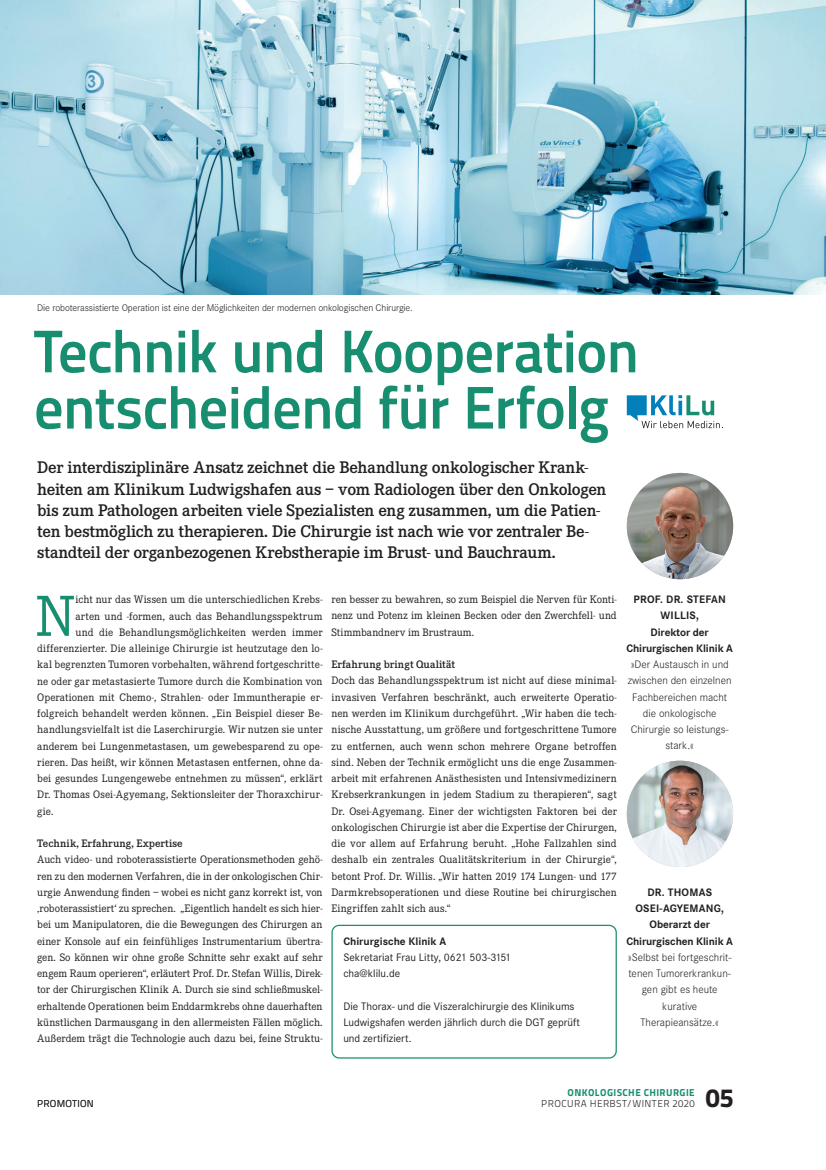
<style>
.page{position:relative;width:826px;height:1170px;background:#fff}
.page>*{position:absolute;margin:0;border:0;box-sizing:border-box;transform-origin:0 0}
.t1{font:60px/56.2px "Titillium Maps 26 L 750 wt";letter-spacing:-.03em;color:#178e70}
.t2{font:60px "Corporate E";color:#178e70}
.t3{font:26.25px "Titillium Maps 26 L 999 wt";color:#231f20}
.t4{font:600 17.5px/21.2px "Corporate E";letter-spacing:-.015em;color:#231f20}
.t5{font:11.25px/16.2px "Corporate E";letter-spacing:.01em;color:#231f20;text-align:justify}
.t6{font:300 11.25px/16.2px "Corporate S";color:#231f20;text-align:center}
.t7{font:11.25px/16.2px "Corporate S";color:#231f20}
.t8{font:700 11.25px/16.2px "Corporate S";letter-spacing:-.01em;color:#231f20;text-align:center}
.t9{font:600 11.25px "Corporate E";letter-spacing:.01em;color:#231f20}
.t10{font:300 10px "Corporate S";letter-spacing:-.01em;color:#231f20}
.t11{font:10px "Titillium Maps 26 L 250 wt";letter-spacing:.035em;color:#231f20}
.t12{font:10px "Titillium Maps 26 L 999 wt";letter-spacing:.04em;color:#178e70}
</style>
<div class="page">
<svg style="left:626px;top:395px;width:94px;height:33px"></svg>
<img style="left:0;top:0;width:826px;height:294px">
<img style="left:626px;top:473px;width:107px;height:106px;border-radius:53px">
<img style="left:626px;top:760px;width:107px;height:107px;border-radius:53px">
<div style="left:331px;top:924px;width:286px;height:134px;border:1px solid #178e70;border-radius:7px"></div>
<p class="t10" style="left:37px;top:302px;width:377px">Die roboterassistierte Operation ist eine der Möglichkeiten der modernen onkologischen Chirurgie.</p>
<h1 class="t1" style="left:34px;top:319px;width:607px">Technik und Kooperation entscheidend für Erfolg</h1>
<p class="t4" style="left:37px;top:457px;width:570px">Der interdisziplinäre Ansatz zeichnet die Behandlung onkologischer Krank&shy;heiten am Klinikum Ludwigshafen aus – vom Radiologen über den Onkologen bis zum Pathologen arbeiten viele Spezialisten eng zusammen, um die Patien&shy;ten bestmöglich zu therapieren. Die Chirurgie ist nach wie vor zentraler Be&shy;standteil der organbezogenen Krebstherapie im Brust- und Bauchraum.</p>
<h1 class="t2" style="left:35px;top:583px;width:41px">N</h1>
<p class="t5" style="left:75px;top:591px;width:249px">icht nur das Wissen um die unterschiedlichen Krebs-</p>
<p class="t5" style="left:331px;top:591px;width:287px">ren besser zu bewahren, so zum Beispiel die Nerven für Konti&shy;nenz und Potenz im kleinen Becken oder den Zwerchfell- und Stimmbandnerv im Brustraum.</p>
<p class="t9" style="left:331px;top:658px;width:125px">Erfahrung bringt Qualität</p>
<p class="t5" style="left:331px;top:672px;width:287px">Doch das Behandlungsspektrum ist nicht auf diese minimal&shy;invasiven Verfahren beschränkt, auch erweiterte Operatio&shy;nen werden im Klinikum durchgeführt. „Wir haben die tech&shy;nische Ausstattung, um größere und fortgeschrittene Tumore zu entfernen, auch wenn schon mehrere Organe betroffen sind. Neben der Technik ermöglicht uns die enge Zusammen&shy;arbeit mit erfahrenen Anästhesisten und Intensivmedizinern Krebserkrankungen in jedem Stadium zu therapieren“, sagt Dr. Osei-Agyemang. Einer der wichtigsten Faktoren bei der onkologischen Chirurgie ist aber die Expertise der Chirurgen, die vor allem auf Erfahrung beruht. „Hohe Fallzahlen sind deshalb ein zentrales Qualitätskriterium in der Chirurgie“, betont Prof. Dr. Willis. „Wir hatten 2019 174 Lungen- und 177<br>Darmkrebsoperationen und diese Routine bei chirurgischen Eingriffen zahlt sich aus.“</p>
<p class="t5" style="left:75px;top:608px;width:249px">arten und -formen, auch das Behandlungsspektrum</p>
<p class="t5" style="left:75px;top:624px;width:249px">und die Behandlungsmöglichkeiten werden immer</p>
<p class="t5" style="left:37px;top:640px;width:287px">differenzierter. Die alleinige Chirurgie ist heutzutage den lo-</p>
<p class="t5" style="left:37px;top:656px;width:287px">kal begrenzten Tumoren vorbehalten, während fortgeschritte-</p>
<p class="t5" style="left:37px;top:673px;width:287px">ne oder gar metastasierte Tumore durch die Kombination von</p>
<p class="t5" style="left:37px;top:689px;width:287px">Operationen mit Chemo-, Strahlen- oder Immuntherapie er-</p>
<p class="t5" style="left:37px;top:705px;width:287px">folgreich behandelt werden können. „Ein Beispiel dieser Be-</p>
<p class="t5" style="left:37px;top:721px;width:287px">handlungsvielfalt ist die Laserchirurgie. Wir nutzen sie unter</p>
<p class="t5" style="left:37px;top:738px;width:287px">anderem bei Lungenmetastasen, um gewebesparend zu ope-</p>
<p class="t5" style="left:37px;top:754px;width:287px">rieren. Das heißt, wir können Metastasen entfernen, ohne da-</p>
<p class="t5" style="left:37px;top:770px;width:287px">bei gesundes Lungengewebe entnehmen zu müssen“, erklärt</p>
<p class="t5" style="left:37px;top:786px;width:287px">Dr. Thomas Osei-Agyemang, Sektionsleiter der Thoraxchirur-</p>
<p class="t5" style="left:37px;top:803px;width:18px">gie.</p>
<p class="t9" style="left:37px;top:837px;width:147px">Technik, Erfahrung, Expertise</p>
<p class="t5" style="left:37px;top:851px;width:287px">Auch video- und roboterassistierte Operationsmethoden gehö&shy;ren zu den modernen Verfahren, die in der onkologischen Chir&shy;urgie Anwendung finden – wobei es nicht ganz korrekt ist, von ‚roboterassistiert‘ zu sprechen. „Eigentlich handelt es sich hier&shy;bei um Manipulatoren, die die Bewegungen des Chirurgen an einer Konsole auf ein feinfühliges Instrumentarium übertra&shy;gen. So können wir ohne große Schnitte sehr exakt auf sehr engem Raum operieren“, erläutert Prof. Dr. Stefan Willis, Direk&shy;tor der Chirurgischen Klinik A. Durch sie sind schließmuskel&shy;erhaltende Operationen beim Enddarmkrebs ohne dauerhaften künstlichen Darmausgang in den allermeisten Fällen möglich.<br>Außerdem trägt die Technologie auch dazu bei, feine Struktu-</p>
<p class="t8" style="left:343px;top:932px;width:104px">Chirurgische Klinik A</p>
<p class="t7" style="left:343px;top:949px;width:169px">Sekretariat Frau Litty, 0621 503-3151 cha@klilu.de</p>
<p class="t7" style="left:343px;top:998px;width:238px">Die Thorax- und die Viszeralchirurgie des Klinikums<br>Ludwigshafen werden jährlich durch die DGT geprüft und zertifiziert.</p>
<p class="t8" style="left:626px;top:591px;width:108px">PROF. DR. STEFAN<br>WILLIS,<br>Direktor der<br>Chirurgischen Klinik A</p>
<p class="t6" style="left:628px;top:656px;width:105px">»Der Austausch in und zwischen den einzelnen<br>Fachbereichen macht die onkologische<br>Chirurgie so leistungs&shy;stark.«</p>
<p class="t8" style="left:626px;top:883px;width:108px">DR. THOMAS<br>OSEI-AGYEMANG,<br>Oberarzt der<br>Chirurgischen Klinik A</p>
<p class="t6" style="left:628px;top:949px;width:105px">»Selbst bei fortgeschrit&shy;tenen Tumorerkrankun&shy;gen gibt es heute kurative<br>Therapieansätze.«</p>
<p class="t11" style="left:37px;top:1096px;width:58px">PROMOTION</p>
<p class="t12" style="left:567px;top:1084px;width:129px">ONKOLOGISCHE CHIRURGIE</p>
<p class="t11" style="left:541px;top:1096px;width:155px">PROCURA HERBST/WINTER 2020</p>
<h2 class="t3" style="left:705px;top:1077px;width:30px">05</h2>
</div>
